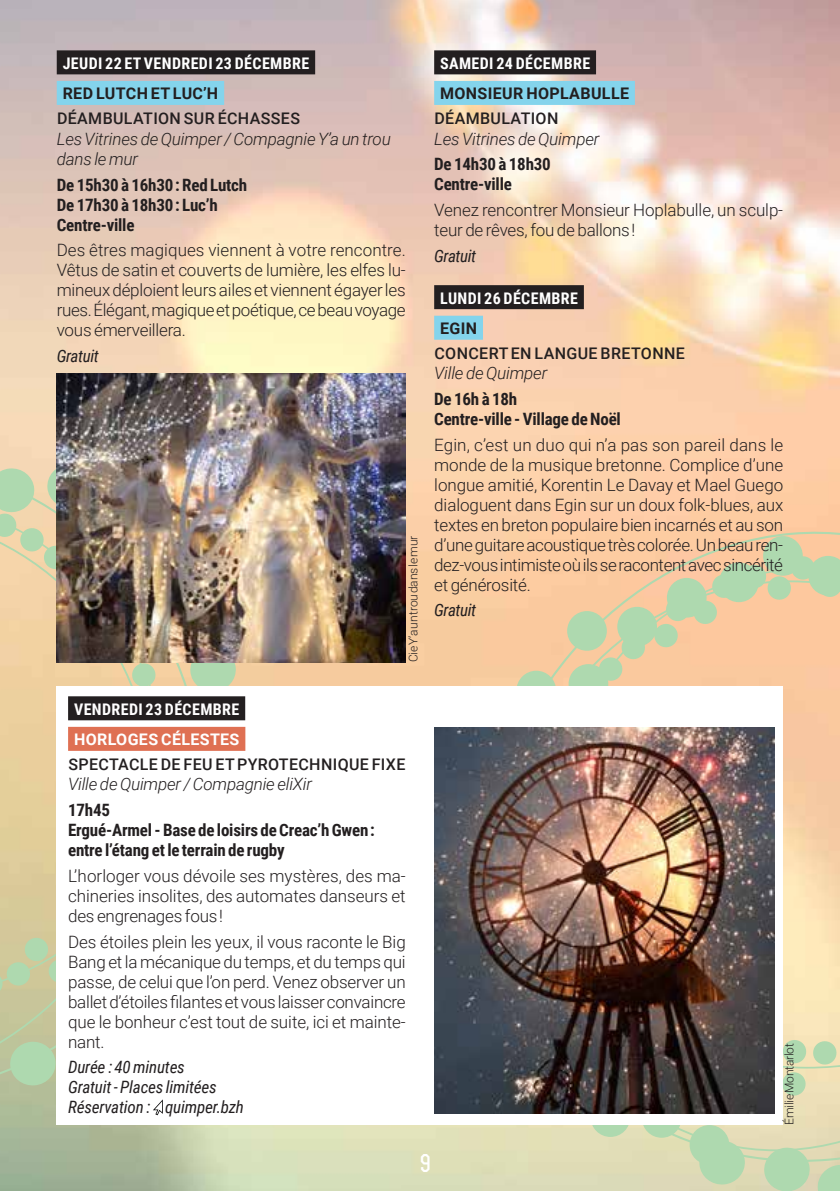
<style>
.page{position:relative;width:840px;height:1191px;background:#fff}
.page>*{position:absolute;margin:0;border:0;box-sizing:border-box;transform-origin:0 0}
.t1{font:700 24px "Rex";color:#fff}
.t2{font:300 17px/20px "Roboto";letter-spacing:-.01em;color:#231f20;text-align:justify}
.t3{font:700 17px/20px "Roboto Condensed";letter-spacing:-.01em;color:#231f20}
.t4{font:italic 300 17px/20.4px "Roboto";letter-spacing:-.01em;color:#231f20}
.t5{font:italic 17px/20px "Roboto Condensed";letter-spacing:-.01em;color:#231f20}
.t6{font:500 16px "Roboto";letter-spacing:.025em;color:#231f20}
.t7{font:700 16px "Roboto Condensed";letter-spacing:.025em;color:#fff}
.t8{font:700 16px "Roboto";letter-spacing:.025em;color:#231f20}
.t9{font:700 16px "Roboto";letter-spacing:.02em;color:#fff}
.t10{font:300 12px "Roboto";letter-spacing:-.02em;color:#231f20}
</style>
<div class="page">
<img style="left:0;top:0;width:839px;height:1191px">
<svg style="left:0;top:463px;width:261px;height:623px;background:#dacea1"></svg>
<svg style="left:482px;top:525px;width:357px;height:648px;background:#ecd2a9"></svg>
<svg style="left:762px;top:1146px;width:48px;height:45px;background:#bad8b0"></svg>
<svg style="left:698px;top:1139px;width:47px;height:46px;background:#b7d9b0"></svg>
<svg style="left:816px;top:1164px;width:23px;height:27px"></svg>
<div style="left:57px;top:50px;width:258px;height:24px;background:#231f20"></div>
<div style="left:57px;top:81px;width:167px;height:24px;background:#84d4ec"></div>
<img style="left:57px;top:373px;width:348px;height:289px">
<div style="left:434px;top:50px;width:161px;height:24px;background:#231f20"></div>
<div style="left:434px;top:81px;width:200px;height:24px;background:#84d4ec"></div>
<div style="left:434px;top:285px;width:149px;height:24px;background:#231f20"></div>
<div style="left:434px;top:316px;width:48px;height:24px;background:#84d4ec"></div>
<div style="left:57px;top:685px;width:725px;height:439px;background:#fff"></div>
<div style="left:68px;top:696px;width:177px;height:24px;background:#231f20"></div>
<div style="left:68px;top:727px;width:177px;height:24px;background:#df7053"></div>
<svg style="left:153px;top:1099px;width:10px;height:16px"></svg>
<img style="left:434px;top:727px;width:339px;height:386px">
<p class="t7" style="left:63px;top:52px;width:248px">JEUDI 22 ET VENDREDI 23 DÉCEMBRE</p>
<p class="t8" style="left:63px;top:82px;width:157px">RED LUTCH ET LUC’H</p>
<p class="t6" style="left:57px;top:107px;width:244px">DÉAMBULATION SUR ÉCHASSES</p>
<p class="t4" style="left:57px;top:128px;width:335px">Les Vitrines de Quimper / Compagnie Y’a un trou dans le mur</p>
<p class="t3" style="left:57px;top:174px;width:192px">De 15h30 à 16h30 : Red Lutch<br>De 17h30 à 18h30 : Luc’h<br>Centre-ville</p>
<p class="t2" style="left:57px;top:240px;width:350px">Des êtres magiques viennent à votre rencontre.<br>Vêtus de satin et couverts de lumière, les elfes lu&shy;mineux déploient leurs ailes et viennent égayer les rues. Élégant, magique et poétique, ce beau voyage vous émerveillera.</p>
<p class="t5" style="left:57px;top:345px;width:44px">Gratuit</p>
<p class="t10" style="left:405px;top:662px;width:128px;rotate:-90deg">Cie Y’a un trou dans le mur</p>
<p class="t7" style="left:74px;top:697px;width:167px">VENDREDI 23 DÉCEMBRE</p>
<p class="t9" style="left:74px;top:728px;width:167px">HORLOGES CÉLESTES</p>
<p class="t6" style="left:68px;top:753px;width:338px">SPECTACLE DE FEU ET PYROTECHNIQUE FIXE</p>
<p class="t4" style="left:68px;top:773px;width:245px">Ville de Quimper / Compagnie eliXir</p>
<p class="t3" style="left:68px;top:799px;width:308px">17h45<br>Ergué-Armel - Base de loisirs de Creac’h Gwen : entre l’étang et le terrain de rugby</p>
<p class="t2" style="left:68px;top:865px;width:339px">L’horloger vous dévoile ses mystères, des ma&shy;chineries insolites, des automates danseurs et des engrenages fous !</p>
<p class="t2" style="left:68px;top:930px;width:339px">Des étoiles plein les yeux, il vous raconte le Big Bang et la mécanique du temps, et du temps qui passe, de celui que l’on perd. Venez observer un ballet d’étoiles filantes et vous laisser convaincre que le bonheur c’est tout de suite, ici et mainte&shy;nant.</p>
<p class="t5" style="left:68px;top:1056px;width:177px">Durée : 40 minutes<br>Gratuit - Places limitées<br>Réservation : quimper.bzh</p>
<p class="t7" style="left:440px;top:52px;width:151px">SAMEDI 24 DÉCEMBRE</p>
<p class="t8" style="left:440px;top:82px;width:190px">MONSIEUR HOPLABULLE</p>
<p class="t6" style="left:434px;top:107px;width:125px">DÉAMBULATION</p>
<p class="t4" style="left:434px;top:128px;width:167px">Les Vitrines de Quimper</p>
<p class="t3" style="left:434px;top:153px;width:118px">De 14h30 à 18h30<br>Centre-ville</p>
<p class="t2" style="left:434px;top:199px;width:350px">Venez rencontrer Monsieur Hoplabulle, un sculp&shy;teur de rêves, fou de ballons !</p>
<p class="t5" style="left:434px;top:245px;width:44px">Gratuit</p>
<p class="t7" style="left:440px;top:286px;width:139px">LUNDI 26 DÉCEMBRE</p>
<p class="t8" style="left:440px;top:317px;width:38px">EGIN</p>
<p class="t6" style="left:434px;top:342px;width:252px">CONCERT EN LANGUE BRETONNE</p>
<p class="t4" style="left:434px;top:362px;width:114px">Ville de Quimper</p>
<p class="t3" style="left:434px;top:388px;width:188px">De 16h à 18h<br>Centre-ville - Village de Noël</p>
<p class="t2" style="left:434px;top:434px;width:350px">Egin, c’est un duo qui n’a pas son pareil dans le monde de la musique bretonne. Complice d’une longue amitié, Korentin Le Davay et Mael Guego dialoguent dans Egin sur un doux folk-blues, aux textes en breton populaire bien incarnés et au son d’une guitare acoustique très colorée. Un beau ren&shy;dez-vous intimiste où ils se racontent avec sincérité et générosité.</p>
<p class="t5" style="left:434px;top:599px;width:44px">Gratuit</p>
<p class="t10" style="left:780px;top:1124px;width:83px;rotate:-90deg">Émilie Montarlot</p>
<h1 class="t1" style="left:419px;top:1147px;width:13px">9</h1>
</div>
